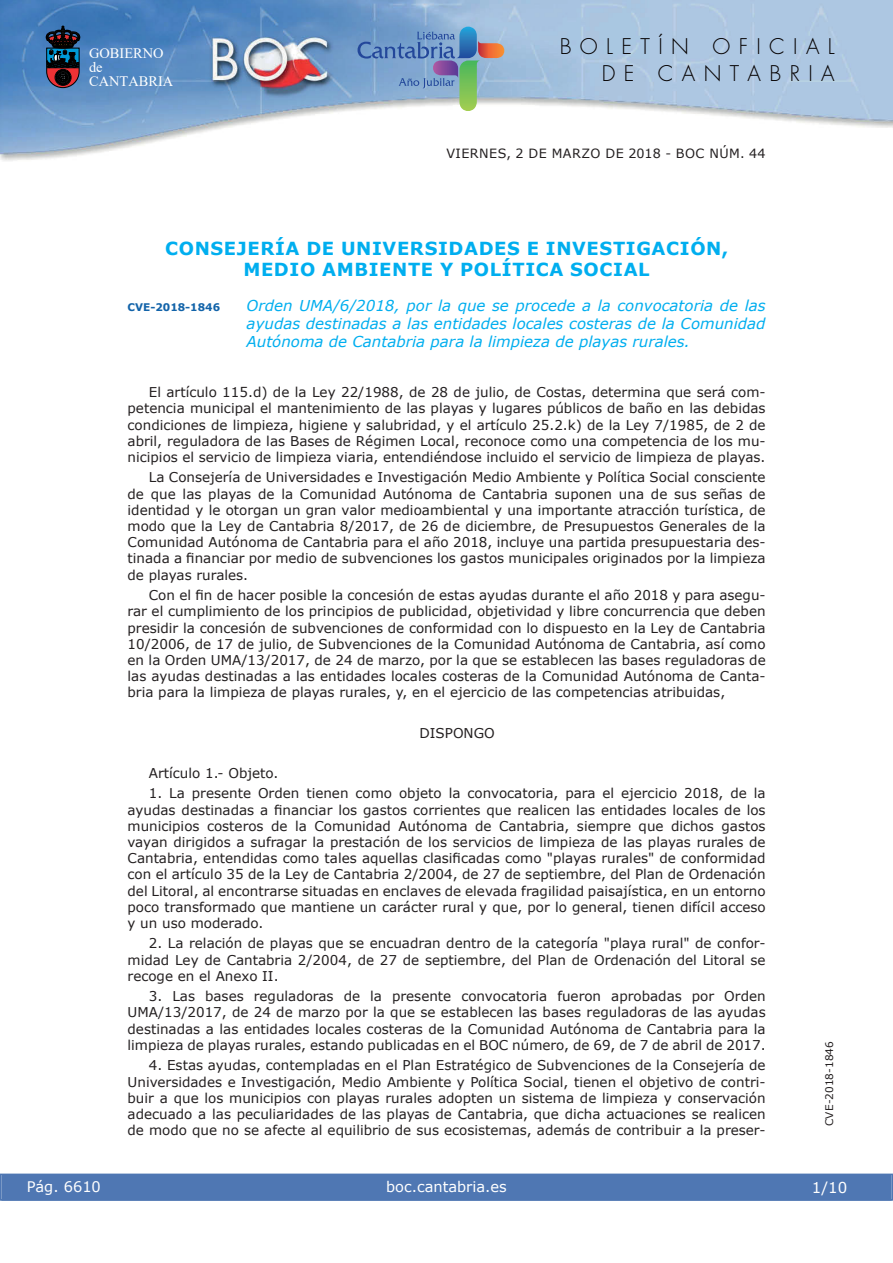
<style>
.page{position:relative;width:893px;height:1263px;background:#fff}
.page>*{position:absolute;margin:0;border:0;box-sizing:border-box;transform-origin:0 0}
.t1{font:300 21px/27px "Futura";letter-spacing:.4em;color:#040000;text-align:right}
.t2{font:700 18px/21px "Verdana";letter-spacing:.035em;color:#00aeef;text-align:center}
.t3{font:italic 15px/18px "Verdana";color:#00aeef;text-align:justify}
.t4{font:15px "Verdana";color:#fff}
.t5{font:14.55px "Verdana";color:#fff}
.t6{font:14.4px/14.2px "Times New Roman";color:#fff}
.t7{font:13.5px/16.2px "Verdana";color:#231f20;text-align:justify}
.t8{font:12.75px "Verdana";letter-spacing:.035em;color:#231f20}
.t9{font:10.5px "Verdana";color:#231f20}
.t10{font:700 10.5px "Verdana";color:#1263a9}
</style>
<div class="page">
<img style="left:0;top:0;width:893px;height:161px">
<svg style="left:46px;top:26px;width:34px;height:62px;background:#333345"></svg>
<svg style="left:357px;top:27px;width:148px;height:85px;background:#8aa7c1"></svg>
<div style="left:1px;top:1174px;width:890px;height:27px;background:#4f77b3"></div>
<div style="left:0;top:1174px;width:893px;height:27px;border:1px solid #4f77b3"></div>
<p class="t6" style="left:89px;top:46px;width:86px">GOBIERNO de<br>CANTABRIA</p>
<h1 class="t1" style="left:560px;top:35px;width:277px">BOLETÍN OFICIAL<br>DE CANTABRIA</h1>
<p class="t8" style="left:446px;top:145px;width:321px">VIERNES, 2 DE MARZO DE 2018 - BOC NÚM. 44</p>
<h2 class="t2" style="left:165px;top:237px;width:565px">CONSEJERÍA DE UNIVERSIDADES E INVESTIGACIÓN,<br>MEDIO AMBIENTE Y POLÍTICA SOCIAL</h2>
<p class="t10" style="left:128px;top:300px;width:94px">CVE-2018-1846</p>
<p class="t3" style="left:247px;top:296px;width:520px">Orden UMA/6/2018, por la que se procede a la convocatoria de las ayudas destinadas a las entidades locales costeras de la Comunidad Autónoma de Cantabria para la limpieza de playas rurales.</p>
<p class="t7" style="left:128px;top:384px;width:639px;text-indent:21px">El artículo 115.d) de la Ley 22/1988, de 28 de julio, de Costas, determina que será com&shy;petencia municipal el mantenimiento de las playas y lugares públicos de baño en las debidas condiciones de limpieza, higiene y salubridad, y el artículo 25.2.k) de la Ley 7/1985, de 2 de abril, reguladora de las Bases de Régimen Local, reconoce como una competencia de los mu&shy;nicipios el servicio de limpieza viaria, entendiéndose incluido el servicio de limpieza de playas.</p>
<p class="t7" style="left:128px;top:469px;width:639px;text-indent:21px">La Consejería de Universidades e Investigación Medio Ambiente y Política Social consciente de que las playas de la Comunidad Autónoma de Cantabria suponen una de sus señas de identidad y le otorgan un gran valor medioambiental y una importante atracción turística, de modo que la Ley de Cantabria 8/2017, de 26 de diciembre, de Presupuestos Generales de la Comunidad Autónoma de Cantabria para el año 2018, incluye una partida presupuestaria des&shy;tinada a financiar por medio de subvenciones los gastos municipales originados por la limpieza de playas rurales.</p>
<p class="t7" style="left:128px;top:587px;width:640px;text-indent:21px">Con el fin de hacer posible la concesión de estas ayudas durante el año 2018 y para asegu&shy;rar el cumplimiento de los principios de publicidad, objetividad y libre concurrencia que deben presidir la concesión de subvenciones de conformidad con lo dispuesto en la Ley de Cantabria 10/2006, de 17 de julio, de Subvenciones de la Comunidad Autónoma de Cantabria, así como en la Orden UMA/13/2017, de 24 de marzo, por la que se establecen las bases reguladoras de las ayudas destinadas a las entidades locales costeras de la Comunidad Autónoma de Canta&shy;bria para la limpieza de playas rurales, y, en el ejercicio de las competencias atribuidas,</p>
<p class="t7" style="left:419px;top:725px;width:77px">DISPONGO</p>
<p class="t7" style="left:149px;top:764px;width:131px">Artículo 1.- Objeto.</p>
<p class="t7" style="left:128px;top:785px;width:640px;text-indent:21px">1. La presente Orden tienen como objeto la convocatoria, para el ejercicio 2018, de la ayudas destinadas a financiar los gastos corrientes que realicen las entidades locales de los municipios costeros de la Comunidad Autónoma de Cantabria, siempre que dichos gastos vayan dirigidos a sufragar la prestación de los servicios de limpieza de las playas rurales de Cantabria, entendidas como tales aquellas clasificadas como "playas rurales" de conformidad con el artículo 35 de la Ley de Cantabria 2/2004, de 27 de septiembre, del Plan de Ordenación del Litoral, al encontrarse situadas en enclaves de elevada fragilidad paisajística, en un entorno poco transformado que mantiene un carácter rural y que, por lo general, tienen difícil acceso y un uso moderado.</p>
<p class="t7" style="left:128px;top:935px;width:640px;text-indent:21px">2. La relación de playas que se encuadran dentro de la categoría "playa rural" de confor&shy;midad Ley de Cantabria 2/2004, de 27 de septiembre, del Plan de Ordenación del Litoral se recoge en el Anexo II.</p>
<p class="t7" style="left:128px;top:988px;width:640px;text-indent:21px">3. Las bases reguladoras de la presente convocatoria fueron aprobadas por Orden UMA/13/2017, de 24 de marzo por la que se establecen las bases reguladoras de las ayudas destinadas a las entidades locales costeras de la Comunidad Autónoma de Cantabria para la limpieza de playas rurales, estando publicadas en el BOC número, de 69, de 7 de abril de 2017.</p>
<p class="t7" style="left:128px;top:1057px;width:639px;text-indent:21px">4. Estas ayudas, contempladas en el Plan Estratégico de Subvenciones de la Consejería de Universidades e Investigación, Medio Ambiente y Política Social, tienen el objetivo de contri&shy;buir a que los municipios con playas rurales adopten un sistema de limpieza y conservación adecuado a las peculiaridades de las playas de Cantabria, que dicha actuaciones se realicen de modo que no se afecte al equilibrio de sus ecosistemas, además de contribuir a la preser-</p>
<p class="t5" style="left:27px;top:1177px;width:76px">Pág. 6610</p>
<p class="t5" style="left:386px;top:1178px;width:122px">boc.cantabria.es</p>
<p class="t9" style="left:823px;top:1126px;width:87px;rotate:-90deg">CVE-2018-1846</p>
<p class="t4" style="left:812px;top:1178px;width:37px">1/10</p>
</div>
